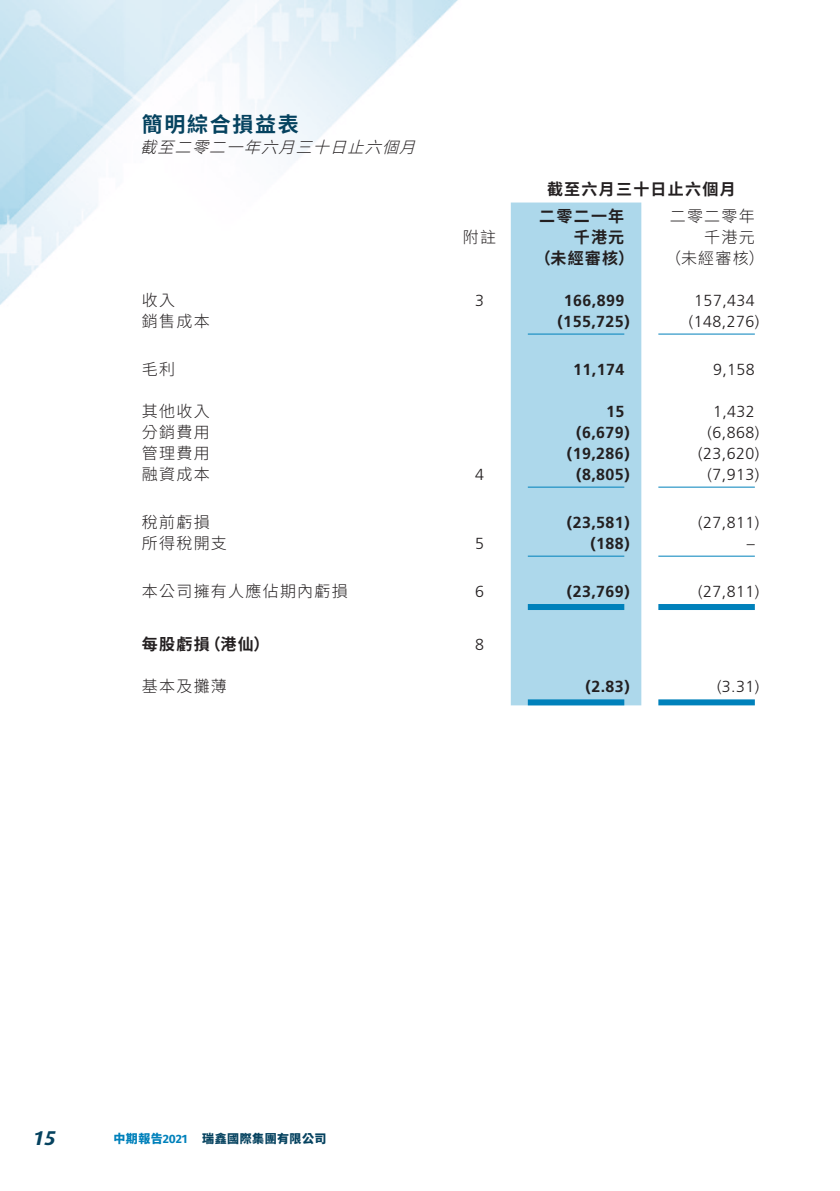
<style>
.page{position:relative;width:840px;height:1191px;background:#fff}
.page>*{position:absolute;margin:0;border:0;box-sizing:border-box;transform-origin:0 0}
.Heading_1{font:700 21px "Source Han Sans TC";letter-spacing:.08em;color:#05425f}
.t1{font:italic 700 20px "Dax";color:#05425f}
.Body_Text{font:300 16px "Frutiger LT Std";letter-spacing:.03em;color:#231f20}
.Body_Text-2{font:700 16px "Frutiger LT Std";letter-spacing:.03em;color:#231f20}
.Body_Text-3{font:300 16px "Source Han Sans TC";letter-spacing:.08em;color:#231f20}
.Body_Text-4{font:700 16px "Source Han Sans TC";letter-spacing:.08em;color:#231f20}
.Body_Text-5{font:italic 300 16px "Source Han Sans TC";color:#231f20}
.t2{font:800 12px "Source Han Sans TC";letter-spacing:.04em;color:#05425f}
.t3{font:800 12px "Source Han Sans TC";color:#0081bb}
.s1{font-family:"Fira Sans";font-weight:700}
</style>
<div class="page">
<img style="left:0;top:0;width:755px;height:706px">
<div style="left:510px;top:202px;width:131px;height:503px;background:#add8eb"></div>
<hr style="left:527px;top:333px;width:97px;height:1px;background:#0081bb">
<hr style="left:658px;top:333px;width:96px;height:1px;background:#0081bb">
<hr style="left:527px;top:486px;width:97px;height:1px;background:#0081bb">
<hr style="left:658px;top:486px;width:96px;height:1px;background:#0081bb">
<hr style="left:527px;top:555px;width:97px;height:1px;background:#0081bb">
<hr style="left:658px;top:555px;width:96px;height:1px;background:#0081bb">
<div style="left:527px;top:604px;width:97px;height:6px;background:#0081bb"></div>
<div style="left:658px;top:604px;width:96px;height:6px;background:#0081bb"></div>
<div style="left:527px;top:699px;width:97px;height:6px;background:#0081bb"></div>
<div style="left:658px;top:699px;width:96px;height:6px;background:#0081bb"></div>
<p class="Heading_1" style="left:142px;top:112px;width:158px">簡明綜合損益表</p>
<p class="Body_Text-5" style="left:140px;top:138px;width:288px">截至二零二一年六月三十日止六個月</p>
<p class="Body_Text-4" style="left:546px;top:180px;width:190px">截至六月三十日止六個月</p>
<p class="Body_Text-3" style="left:669px;top:207px;width:86px">二零二零年</p>
<p class="Body_Text-4" style="left:539px;top:207px;width:86px">二零二一年</p>
<p class="Body_Text-3" style="left:462px;top:228px;width:35px">附註</p>
<p class="Body_Text-4" style="left:573px;top:228px;width:52px">千港元</p>
<p class="Body_Text-3" style="left:704px;top:228px;width:52px">千港元</p>
<p class="Body_Text-4" style="left:534px;top:249px;width:101px">（未經審核）</p>
<p class="Body_Text-3" style="left:664px;top:249px;width:101px">（未經審核(</p>
<p class="Body_Text-3" style="left:142px;top:291px;width:35px">收入</p>
<p class="Body_Text" style="left:475px;top:291px;width:10px">3</p>
<p class="Body_Text-2" style="left:563px;top:291px;width:62px">166,899</p>
<p class="Body_Text" style="left:694px;top:291px;width:62px">157,434</p>
<p class="Body_Text-3" style="left:142px;top:312px;width:69px">銷售成本</p>
<p class="Body_Text-2" style="left:557px;top:312px;width:74px">)155,725(</p>
<p class="Body_Text" style="left:688px;top:312px;width:72px">)148,276(</p>
<p class="Body_Text-3" style="left:142px;top:360px;width:35px">毛利</p>
<p class="Body_Text-2" style="left:572px;top:360px;width:53px">11,174</p>
<p class="Body_Text" style="left:712px;top:360px;width:43px">9,158</p>
<p class="Body_Text-3" style="left:142px;top:402px;width:69px">其他收入</p>
<p class="Body_Text-2" style="left:605px;top:402px;width:20px">15</p>
<p class="Body_Text" style="left:712px;top:402px;width:43px">1,432</p>
<p class="Body_Text-3" style="left:142px;top:423px;width:69px">分銷費用</p>
<p class="Body_Text-2" style="left:576px;top:423px;width:55px">)6,679(</p>
<p class="Body_Text" style="left:707px;top:423px;width:53px">)6,868(</p>
<p class="Body_Text-3" style="left:142px;top:444px;width:69px">管理費用</p>
<p class="Body_Text-2" style="left:566px;top:444px;width:64px">)19,286(</p>
<p class="Body_Text" style="left:698px;top:444px;width:62px">)23,620(</p>
<p class="Body_Text-3" style="left:142px;top:465px;width:69px">融資成本</p>
<p class="Body_Text" style="left:475px;top:465px;width:10px">4</p>
<p class="Body_Text-2" style="left:576px;top:465px;width:55px">)8,805(</p>
<p class="Body_Text" style="left:707px;top:465px;width:53px">)7,913(</p>
<p class="Body_Text-3" style="left:142px;top:513px;width:69px">稅前虧損</p>
<p class="Body_Text-2" style="left:566px;top:513px;width:64px">)23,581(</p>
<p class="Body_Text" style="left:698px;top:513px;width:62px">)27,811(</p>
<p class="Body_Text-3" style="left:142px;top:534px;width:86px">所得稅開支</p>
<p class="Body_Text" style="left:475px;top:534px;width:10px">5</p>
<p class="Body_Text-2" style="left:590px;top:534px;width:41px">)188(</p>
<p class="Body_Text" style="left:746px;top:534px;width:9px">–</p>
<p class="Body_Text-3" style="left:142px;top:582px;width:207px">本公司擁有人應佔期內虧損</p>
<p class="Body_Text" style="left:475px;top:582px;width:10px">6</p>
<p class="Body_Text-2" style="left:566px;top:582px;width:64px">)23,769(</p>
<p class="Body_Text" style="left:698px;top:582px;width:62px">)27,811(</p>
<p class="Body_Text-4" style="left:205px;top:635px;width:66px">（港仙(</p>
<p class="Body_Text-4" style="left:142px;top:635px;width:69px">每股虧損</p>
<p class="Body_Text" style="left:475px;top:635px;width:10px">8</p>
<p class="Body_Text-3" style="left:142px;top:677px;width:86px">基本及攤薄</p>
<p class="Body_Text-2" style="left:585px;top:677px;width:46px">)2.83(</p>
<p class="Body_Text" style="left:716px;top:677px;width:44px">)3.31(</p>
<p class="t1" style="left:33px;top:1126px;width:25px">15</p>
<p class="t3" style="left:113px;top:1131px;width:75px">中期報告<span class="s1">2021</span></p>
<p class="t2" style="left:202px;top:1131px;width:126px">瑞鑫國際集團有限公司</p>
</div>
